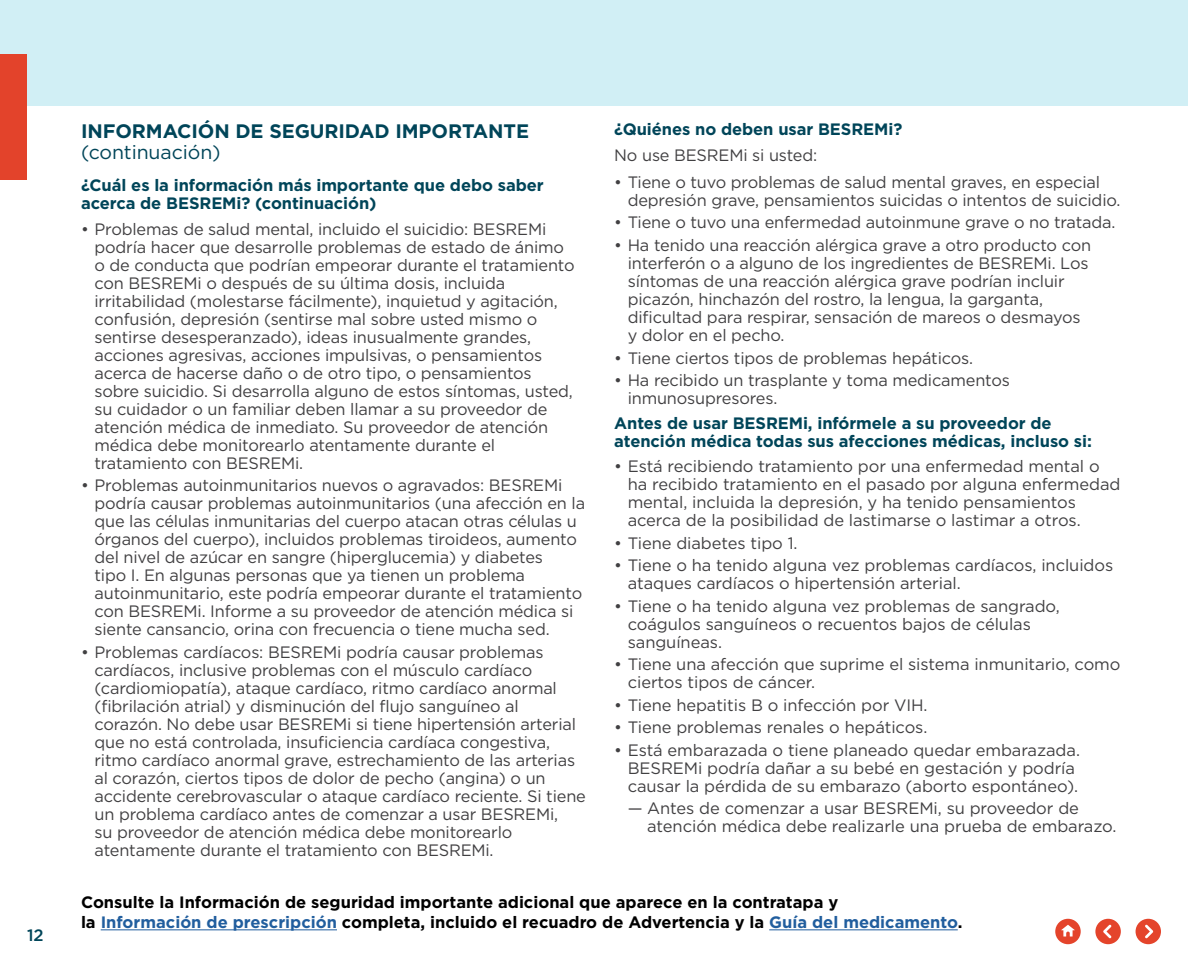
<style>
.page{position:relative;width:1188px;height:972px;background:#fff}
.page>*{position:absolute;margin:0;border:0;box-sizing:border-box;transform-origin:0 0}
.t1{font:700 19.5px "Gotham";letter-spacing:-.005em;color:#004559}
.t2{font:19.5px "Gotham";letter-spacing:-.005em;color:#004559}
.t3{font:16.5px/18px "Gotham";letter-spacing:-.01em;color:#414042}
.t4{font:700 16.5px/18px "Gotham";letter-spacing:-.005em;color:#004559}
.t5{font:700 16.5px/19.8px "Gotham";color:#000}
.t6{font:500 16.5px "Gotham";color:#004559}
.s1{color:#215e9e}
</style>
<div class="page">
<div style="left:0;top:0;width:1188px;height:106px;background:#d1eff5"></div>
<div style="left:0;top:54px;width:27px;height:125px;background:#e3432b"></div>
<hr style="left:101px;top:929px;width:236px;height:1px;background:#215e9e">
<hr style="left:769px;top:929px;width:189px;height:1px;background:#215e9e">
<div style="left:1055px;top:919px;width:26px;height:25px;background:#e4442b;border-radius:50%"></div>
<svg style="left:1061px;top:925px;width:14px;height:12px"></svg>
<div style="left:1136px;top:919px;width:25px;height:25px;background:#e4442b;border-radius:50%"></div>
<svg style="left:1145px;top:925px;width:8px;height:13px"></svg>
<div style="left:1095px;top:919px;width:26px;height:25px;background:#e4442b;border-radius:50%"></div>
<svg style="left:1103px;top:925px;width:8px;height:13px"></svg>
<p class="t6" style="left:27px;top:925px;width:18px">12</p>
<p class="t1" style="left:81px;top:118px;width:450px">INFORMACIÓN DE SEGURIDAD IMPORTANTE</p>
<p class="t2" style="left:81px;top:139px;width:141px">(continuación)</p>
<p class="t4" style="left:81px;top:176px;width:464px">¿Cuál es la información más importante que debo saber acerca de BESREMi? (continuación)</p>
<p class="t3" style="left:94px;top:219px;width:482px;text-indent:-13px">• Problemas de salud mental, incluido el suicidio: BESREMi podría hacer que desarrolle problemas de estado de ánimo o de conducta que podrían empeorar durante el tratamiento con BESREMi o después de su última dosis, incluida irritabilidad (molestarse fácilmente), inquietud y agitación, confusión, depresión (sentirse mal sobre usted mismo o sentirse desesperanzado), ideas inusualmente grandes, acciones agresivas, acciones impulsivas, o pensamientos acerca de hacerse daño o de otro tipo, o pensamientos sobre suicidio. Si desarrolla alguno de estos síntomas, usted, su cuidador o un familiar deben llamar a su proveedor de atención médica de inmediato. Su proveedor de atención médica debe monitorearlo atentamente durante el tratamiento con BESREMi.</p>
<p class="t3" style="left:94px;top:476px;width:492px;text-indent:-13px">• Problemas autoinmunitarios nuevos o agravados: BESREMi podría causar problemas autoinmunitarios (una afección en la que las células inmunitarias del cuerpo atacan otras células u órganos del cuerpo), incluidos problemas tiroideos, aumento del nivel de azúcar en sangre (hiperglucemia) y diabetes<br>tipo I. En algunas personas que ya tienen un problema autoinmunitario, este podría empeorar durante el tratamiento con BESREMi. Informe a su proveedor de atención médica si siente cansancio, orina con frecuencia o tiene mucha sed.</p>
<p class="t3" style="left:94px;top:642px;width:493px;text-indent:-13px">• Problemas cardíacos: BESREMi podría causar problemas cardíacos, inclusive problemas con el músculo cardíaco (cardiomiopatía), ataque cardíaco, ritmo cardíaco anormal (fibrilación atrial) y disminución del flujo sanguíneo al corazón. No debe usar BESREMi si tiene hipertensión arterial que no está controlada, insuficiencia cardíaca congestiva, ritmo cardíaco anormal grave, estrechamiento de las arterias al corazón, ciertos tipos de dolor de pecho (angina) o un accidente cerebrovascular o ataque cardíaco reciente. Si tiene un problema cardíaco antes de comenzar a usar BESREMi,<br>su proveedor de atención médica debe monitorearlo atentamente durante el tratamiento con BESREMi.</p>
<p class="t4" style="left:614px;top:121px;width:290px">¿Quiénes no deben usar BESREMi?</p>
<p class="t3" style="left:614px;top:146px;width:205px">No use BESREMi si usted:</p>
<p class="t3" style="left:628px;top:173px;width:494px;text-indent:-13px">• Tiene o tuvo problemas de salud mental graves, en especial depresión grave, pensamientos suicidas o intentos de suicidio.</p>
<p class="t3" style="left:614px;top:213px;width:503px">• Tiene o tuvo una enfermedad autoinmune grave o no tratada.</p>
<p class="t3" style="left:628px;top:236px;width:465px;text-indent:-13px">• Ha tenido una reacción alérgica grave a otro producto con interferón o a alguno de los ingredientes de BESREMi. Los síntomas de una reacción alérgica grave podrían incluir picazón, hinchazón del rostro, la lengua, la garganta, dificultad para respirar, sensación de mareos o desmayos y dolor en el pecho.</p>
<p class="t3" style="left:614px;top:348px;width:360px">• Tiene ciertos tipos de problemas hepáticos.</p>
<p class="t3" style="left:628px;top:371px;width:384px;text-indent:-13px">• Ha recibido un trasplante y toma medicamentos inmunosupresores.</p>
<p class="t4" style="left:614px;top:414px;width:479px">Antes de usar BESREMi, infórmele a su proveedor de atención médica todas sus afecciones médicas, incluso si:</p>
<p class="t3" style="left:628px;top:457px;width:494px;text-indent:-13px">• Está recibiendo tratamiento por una enfermedad mental o ha recibido tratamiento en el pasado por alguna enfermedad mental, incluida la depresión, y ha tenido pensamientos acerca de la posibilidad de lastimarse o lastimar a otros.</p>
<p class="t3" style="left:614px;top:534px;width:185px">• Tiene diabetes tipo 1.</p>
<p class="t3" style="left:628px;top:556px;width:487px;text-indent:-13px">• Tiene o ha tenido alguna vez problemas cardíacos, incluidos ataques cardíacos o hipertensión arterial.</p>
<p class="t3" style="left:628px;top:597px;width:434px;text-indent:-13px">• Tiene o ha tenido alguna vez problemas de sangrado, coágulos sanguíneos o recuentos bajos de células sanguíneas.</p>
<p class="t3" style="left:628px;top:655px;width:494px;text-indent:-13px">• Tiene una afección que suprime el sistema inmunitario, como ciertos tipos de cáncer.</p>
<p class="t3" style="left:614px;top:696px;width:315px">• Tiene hepatitis B o infección por VIH.</p>
<p class="t3" style="left:614px;top:718px;width:315px">• Tiene problemas renales o hepáticos.</p>
<p class="t3" style="left:628px;top:741px;width:454px;text-indent:-13px">• Está embarazada o tiene planeado quedar embarazada.<br>BESREMi podría dañar a su bebé en gestación y podría causar la pérdida de su embarazo (aborto espontáneo).</p>
<p class="t3" style="left:647px;top:799px;width:471px;text-indent:-20px">— Antes de comenzar a usar BESREMi, su proveedor de atención médica debe realizarle una prueba de embarazo.</p>
<p class="t5" style="left:81px;top:893px;width:883px">Consulte la Información de seguridad importante adicional que aparece en la contratapa y<br>la <span class="s1">Información de prescripción</span> completa, incluido el recuadro de Advertencia y la <span class="s1">Guía del medicamento</span>.</p>
</div>
